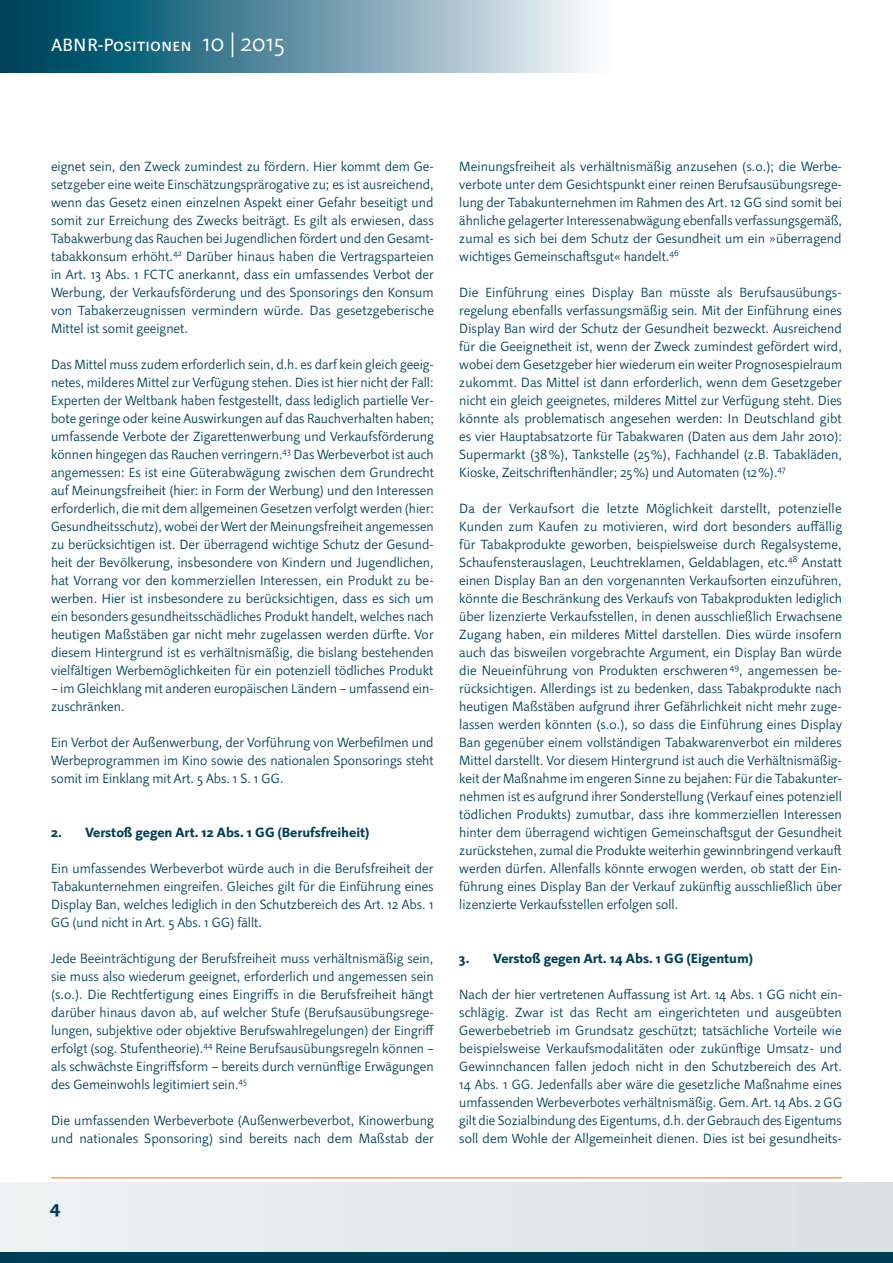
<style>
.page{position:relative;width:893px;height:1263px;background:#fff}
.page>*{position:absolute;margin:0;border:0;box-sizing:border-box;transform-origin:0 0}
.t1{font:18px "Projekt Kapitaelchen";letter-spacing:-.005em;color:#fff}
.t2{font:18px "Projekt Fett";color:#003e55}
.t3{font:300 13.5px/18px "Projekt O";color:#003e55;text-align:justify}
.t4{font:13.5px "Projekt Fett";color:#003e55}
.s1{font-family:"Projekt O";font-weight:300;font-size:24.75px}
</style>
<div class="page">
<svg style="left:0;top:0;width:592px;height:72px;background:#6494a6"></svg>
<div style="left:0;top:1182px;width:893px;height:81px;background:#e2e9ea"></div>
<div style="left:0;top:1252px;width:893px;height:11px;background:#003e55"></div>
<hr style="left:51px;top:1177px;width:791px;height:1px;background:#f36e21">
<h1 class="t1" style="left:51px;top:35px;width:235px">ABNR-Positionen <span class="s1">10 | 2015</span></h1>
<p class="t3" style="left:51px;top:158px;width:384px">eignet sein, den Zweck zumindest zu fördern. Hier kommt dem Ge&shy;setzgeber eine weite Einschätzungsprärogative zu; es ist ausreichend, wenn das Gesetz einen einzelnen Aspekt einer Gefahr beseitigt und somit zur Erreichung des Zwecks beiträgt. Es gilt als erwiesen, dass Tabakwerbung das Rauchen bei Jugendlichen fördert und den Gesamt&shy;tabakkonsum erhöht.<sup>42</sup> Darüber hinaus haben die Vertragsparteien in Art. 13 Abs. 1 FCTC anerkannt, dass ein umfassendes Verbot der Werbung, der Verkaufsförderung und des Sponsorings den Konsum von Tabakerzeugnissen vermindern würde. Das gesetzgeberische Mittel ist somit geeignet.</p>
<p class="t3" style="left:51px;top:356px;width:384px">Das Mittel muss zudem erforderlich sein, d.h. es darf kein gleich geeig&shy;netes, milderes Mittel zur Verfügung stehen. Dies ist hier nicht der Fall:<br>Experten der Weltbank haben festgestellt, dass lediglich partielle Ver&shy;bote geringe oder keine Auswirkungen auf das Rauchverhalten haben; umfassende Verbote der Zigarettenwerbung und Verkaufsförderung können hingegen das Rauchen verringern.<sup>43</sup> Das Werbeverbot ist auch angemessen: Es ist eine Güterabwägung zwischen dem Grundrecht auf Meinungsfreiheit (hier: in Form der Werbung) und den Interessen erforderlich, die mit dem allgemeinen Gesetzen verfolgt werden (hier:<br>Gesundheitsschutz), wobei der Wert der Meinungsfreiheit angemessen zu berücksichtigen ist. Der überragend wichtige Schutz der Gesund&shy;heit der Bevölkerung, insbesondere von Kindern und Jugendlichen, hat Vorrang vor den kommerziellen Interessen, ein Produkt zu be&shy;werben. Hier ist insbesondere zu berücksichtigen, dass es sich um ein besonders gesundheitsschädliches Produkt handelt, welches nach heutigen Maßstäben gar nicht mehr zugelassen werden dürfte. Vor diesem Hintergrund ist es verhältnismäßig, die bislang bestehenden vielfältigen Werbemöglichkeiten für ein potenziell tödliches Produkt</p>
<p class="t3" style="left:51px;top:680px;width:384px">– im Gleichklang mit anderen europäischen Ländern – umfassend ein&shy;zuschränken.</p>
<p class="t3" style="left:51px;top:734px;width:384px">Ein Verbot der Außenwerbung, der Vorführung von Werbefilmen und Werbeprogrammen im Kino sowie des nationalen Sponsorings steht somit im Einklang mit Art. 5 Abs. 1 S. 1 GG.</p>
<p class="t4" style="left:51px;top:824px;width:320px">2. Verstoß gegen Art. 12 Abs. 1 GG (Berufsfreiheit)</p>
<p class="t3" style="left:51px;top:860px;width:384px">Ein umfassendes Werbeverbot würde auch in die Berufsfreiheit der Tabakunternehmen eingreifen. Gleiches gilt für die Einführung eines Display Ban, welches lediglich in den Schutzbereich des Art. 12 Abs. 1<br>GG (und nicht in Art. 5 Abs. 1 GG) fällt.</p>
<p class="t3" style="left:51px;top:950px;width:385px">Jede Beeinträchtigung der Berufsfreiheit muss verhältnismäßig sein, sie muss also wiederum geeignet, erforderlich und angemessen sein (s.o.). Die Rechtfertigung eines Eingriffs in die Berufsfreiheit hängt darüber hinaus davon ab, auf welcher Stufe (Berufsausübungsrege&shy;lungen, subjektive oder objektive Berufswahlregelungen) der Eingriff erfolgt (sog. Stufentheorie).<sup>44</sup> Reine Berufsausübungsregeln können – als schwächste Eingriffsform – bereits durch vernünftige Erwägungen des Gemeinwohls legitimiert sein.<sup>45</sup></p>
<p class="t3" style="left:51px;top:1112px;width:384px">Die umfassenden Werbeverbote (Außenwerbeverbot, Kinowerbung und nationales Sponsoring) sind bereits nach dem Maßstab der</p>
<h1 class="t2" style="left:50px;top:1196px;width:12px">4</h1>
<p class="t3" style="left:459px;top:158px;width:384px">Meinungsfreiheit als verhältnismäßig anzusehen (s.o.); die Werbe&shy;verbote unter dem Gesichtspunkt einer reinen Berufsausübungsrege&shy;lung der Tabakunternehmen im Rahmen des Art. 12 GG sind somit bei ähnliche gelagerter Interessenabwägung ebenfalls verfassungsgemäß, zumal es sich bei dem Schutz der Gesundheit um ein »überragend wichtiges Gemeinschaftsgut« handelt.<sup>46</sup></p>
<p class="t3" style="left:459px;top:284px;width:384px">Die Einführung eines Display Ban müsste als Berufsausübungs&shy;regelung ebenfalls verfassungsmäßig sein. Mit der Einführung eines Display Ban wird der Schutz der Gesundheit bezweckt. Ausreichend für die Geeignetheit ist, wenn der Zweck zumindest gefördert wird, wobei dem Gesetzgeber hier wiederum ein weiter Prognosespielraum zukommt. Das Mittel ist dann erforderlich, wenn dem Gesetzgeber nicht ein gleich geeignetes, milderes Mittel zur Verfügung steht. Dies könnte als problematisch angesehen werden: In Deutschland gibt es vier Hauptabsatzorte für Tabakwaren (Daten aus dem Jahr 2010):<br>Supermarkt (38%), Tankstelle (25%), Fachhandel (z.B. Tabakläden, Kioske, Zeitschriftenhändler; 25%) und Automaten (12%).<sup>47</sup></p>
<p class="t3" style="left:459px;top:500px;width:384px">Da der Verkaufsort die letzte Möglichkeit darstellt, potenzielle Kunden zum Kaufen zu motivieren, wird dort besonders auffällig für Tabakprodukte geworben, beispielsweise durch Regalsysteme, Schaufensterauslagen, Leuchtreklamen, Geldablagen, etc.<sup>48</sup> Anstatt einen Display Ban an den vorgenannten Verkaufsorten einzuführen, könnte die Beschränkung des Verkaufs von Tabakprodukten lediglich über lizenzierte Verkaufsstellen, in denen ausschließlich Erwachsene Zugang haben, ein milderes Mittel darstellen. Dies würde insofern auch das bisweilen vorgebrachte Argument, ein Display Ban würde die Neueinführung von Produkten erschweren <sup>49</sup>, angemessen be&shy;rücksichtigen. Allerdings ist zu bedenken, dass Tabakprodukte nach heutigen Maßstäben aufgrund ihrer Gefährlichkeit nicht mehr zuge&shy;lassen werden könnten (s.o.), so dass die Einführung eines Display Ban gegenüber einem vollständigen Tabakwarenverbot ein milderes Mittel darstellt. Vor diesem Hintergrund ist auch die Verhältnismäßig&shy;keit der Maßnahme im engeren Sinne zu bejahen: Für die Tabakunter&shy;nehmen ist es aufgrund ihrer Sonderstellung (Verkauf eines potenziell tödlichen Produkts) zumutbar, dass ihre kommerziellen Interessen hinter dem überragend wichtigen Gemeinschaftsgut der Gesundheit zurückstehen, zumal die Produkte weiterhin gewinnbringend verkauft werden dürfen. Allenfalls könnte erwogen werden, ob statt der Ein&shy;führung eines Display Ban der Verkauf zukünftig ausschließlich über lizenzierte Verkaufsstellen erfolgen soll.</p>
<p class="t4" style="left:459px;top:950px;width:295px">3. Verstoß gegen Art. 14 Abs. 1 GG (Eigentum)</p>
<p class="t3" style="left:459px;top:986px;width:384px">Nach der hier vertretenen Auffassung ist Art. 14 Abs. 1 GG nicht ein&shy;schlägig. Zwar ist das Recht am eingerichteten und ausgeübten Gewerbebetrieb im Grundsatz geschützt; tatsächliche Vorteile wie beispielsweise Verkaufsmodalitäten oder zukünftige Umsatz- und Gewinnchancen fallen jedoch nicht in den Schutzbereich des Art.<br>14 Abs. 1 GG. Jedenfalls aber wäre die gesetzliche Maßnahme eines umfassenden Werbeverbotes verhältnismäßig. Gem. Art. 14 Abs. 2 GG gilt die Sozialbindung des Eigentums, d.h. der Gebrauch des Eigentums soll dem Wohle der Allgemeinheit dienen. Dies ist bei gesundheits-</p>
</div>
